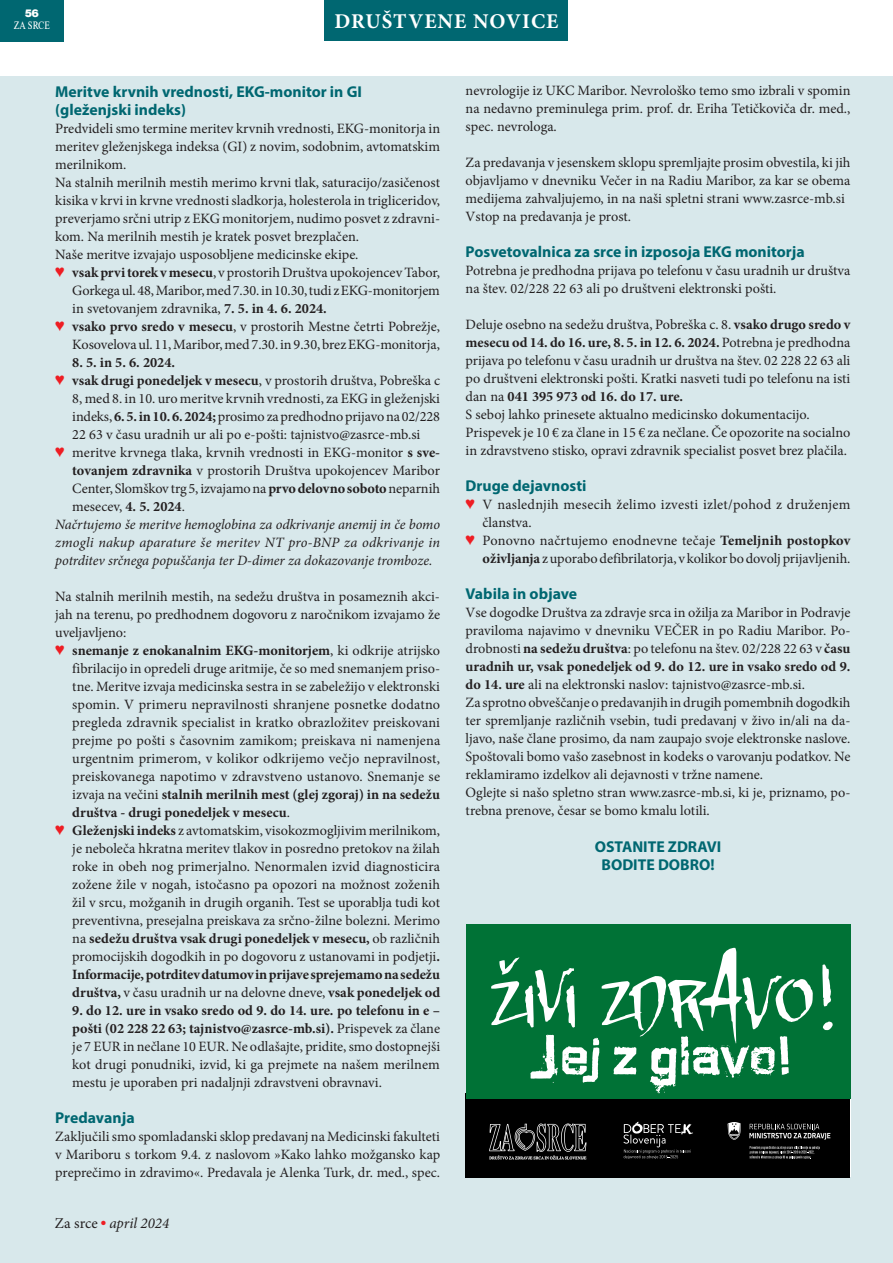
<style>
.page{position:relative;width:893px;height:1263px;background:#fff}
.page>*{position:absolute;margin:0;border:0;box-sizing:border-box;transform-origin:0 0}
.t1{font:700 21px "Minion Pro";letter-spacing:.05em;color:#fff}
.t2{font:700 15.75px/18px "Myriad Pro";color:#006771}
.t3{font:italic 15px "Minion Pro";color:#231f20}
.t4{font:15px "Minion Pro";color:#231f20}
.t5{font:14.25px/18px "Minion Pro";color:#231f20}
.t6{font:italic 14.25px "Minion Pro";color:#231f20}
.t7{font:700 14.25px "Minion Pro";color:#231f20}
.t8{font:11.25px "Nimbus Roman DOT";color:#fff;scale:.8 1}
.t9{font:11.25px "Nimbus Sans POT Blac";color:#fff}
.t10{font:6px "Dixieland Normal";color:#ee1d23}
.s1{font-weight:700}
</style>
<div class="page">
<div style="left:0;top:77px;width:893px;height:1186px;background:#d8e8eb"></div>
<div style="left:0;top:0;width:64px;height:41px;background:#006771"></div>
<div style="left:325px;top:0;width:243px;height:41px;background:#006771"></div>
<div style="left:466px;top:1093px;width:384px;height:84px;background:#000"></div>
<div style="left:466px;top:924px;width:384px;height:175px;background:#007236"></div>
<svg style="left:623px;top:1122px;width:70px;height:37px"></svg>
<svg style="left:728px;top:1122px;width:13px;height:18px"></svg>
<svg style="left:749px;top:1124px;width:81px;height:16px"></svg>
<svg style="left:750px;top:1146px;width:70px;height:13px"></svg>
<svg style="left:489px;top:1123px;width:97px;height:36px"></svg>
<svg style="left:823px;top:1021px;width:10px;height:9px"></svg>
<svg style="left:822px;top:964px;width:9px;height:42px"></svg>
<svg style="left:491px;top:947px;width:322px;height:146px"></svg>
<p class="t9" style="left:25px;top:8px;width:15px">56</p>
<p class="t8" style="left:14px;top:19px;width:47px">ZA SRCE</p>
<h1 class="t1" style="left:335px;top:7px;width:225px">DRUŠTVENE NOVICE</h1>
<p class="t2" style="left:55px;top:82px;width:308px">Meritve krvnih vrednosti, EKG-monitor in GI (gleženjski indeks)</p>
<p class="t5" style="left:55px;top:119px;width:386px">Predvideli smo termine meritev krvnih vrednosti, EKG-monitorja in meritev gleženjskega indeksa (GI) z novim, sodobnim, avtomatskim merilnikom.<br>Na stalnih merilnih mestih merimo krvni tlak, saturacijo/zasičenost kisika v krvi in krvne vrednosti sladkorja, holesterola in trigliceridov, preverjamo srčni utrip z EKG monitorjem, nudimo posvet z zdravni&shy;kom. Na merilnih mestih je kratek posvet brezplačen.<br>Naše meritve izvajajo usposobljene medicinske ekipe.</p>
<p class="t5" style="left:72px;top:263px;width:369px"><span class="s1">vsak prvi torek v mesecu</span>, v prostorih Društva upokojencev Tabor, Gorkega ul. 48, Maribor, med 7.30. in 10.30, tudi z EKG-monitorjem in svetovanjem zdravnika, <span class="s1">7. 5. in 4. 6. 2024.<br>vsako prvo sredo v mesecu</span>, v prostorih Mestne četrti Pobrežje, Kosovelova ul. 11, Maribor, med 7.30. in 9.30, brez EKG-monitorja,</p>
<p class="t7" style="left:72px;top:352px;width:104px">8. 5. in 5. 6. 2024.</p>
<p class="t5" style="left:72px;top:371px;width:369px"><span class="s1">vsak drugi ponedeljek v mesecu</span>, v prostorih društva, Pobreška c</p>
<p class="t5" style="left:72px;top:389px;width:369px">8, med 8. in 10. uro meritve krvnih vrednosti, za EKG in gleženjski</p>
<p class="t5" style="left:72px;top:407px;width:369px">indeks, <span class="s1">6. 5. in 10. 6. 2024;</span> prosimo za predhodno prijavo na 02/228</p>
<p class="t5" style="left:72px;top:425px;width:350px">22 63 v času uradnih ur ali po e-pošti: tajnistvo@zasrce-mb.si</p>
<p class="t5" style="left:72px;top:443px;width:369px">meritve krvnega tlaka, krvnih vrednosti in EKG-monitor <span class="s1">s sve-</span></p>
<p class="t5" style="left:72px;top:461px;width:369px"><span class="s1">tovanjem zdravnika</span> v prostorih Društva upokojencev Maribor</p>
<p class="t5" style="left:72px;top:479px;width:369px">Center, Slomškov trg 5, izvajamo na <span class="s1">prvo delovno soboto</span> neparnih</p>
<p class="t5" style="left:72px;top:497px;width:114px">mesecev, <span class="s1">4. 5. 2024</span>.</p>
<p class="t6" style="left:55px;top:515px;width:386px">Načrtujemo še meritve hemoglobina za odkrivanje anemij in če bomo</p>
<p class="t6" style="left:55px;top:533px;width:386px">zmogli nakup aparature še meritev NT pro-BNP za odkrivanje in</p>
<p class="t6" style="left:55px;top:551px;width:379px">potrditev srčnega popuščanja ter D-dimer za dokazovanje tromboze.</p>
<p class="t5" style="left:55px;top:587px;width:386px;text-align:justify">Na stalnih merilnih mestih, na sedežu društva in posameznih akci&shy;jah na terenu, po predhodnem dogovoru z naročnikom izvajamo že uveljavljeno:</p>
<p class="t5" style="left:72px;top:641px;width:369px"><span class="s1">snemanje z enokanalnim EKG-monitorjem</span>, ki odkrije atrijsko fibrilacijo in opredeli druge aritmije, če so med snemanjem priso&shy;tne. Meritve izvaja medicinska sestra in se zabeležijo v elektronski spomin. V primeru nepravilnosti shranjene posnetke dodatno pregleda zdravnik specialist in kratko obrazložitev preiskovani prejme po pošti s časovnim zamikom; preiskava ni namenjena urgentnim primerom, v kolikor odkrijemo večjo nepravilnost, preiskovanega napotimo v zdravstveno ustanovo. Snemanje se izvaja na večini <span class="s1">stalnih merilnih mest (glej zgoraj) in na sedežu društva - drugi ponedeljek v mesecu</span>.<br><span class="s1">Gleženjski indeks</span> z avtomatskim, visokozmogljivim merilnikom, je neboleča hkratna meritev tlakov in posredno pretokov na žilah roke in obeh nog primerjalno. Nenormalen izvid diagnosticira zožene žile v nogah, istočasno pa opozori na možnost zoženih žil v srcu, možganih in drugih organih. Test se uporablja tudi kot preventivna, presejalna preiskava za srčno-žilne bolezni. Merimo na <span class="s1">sedežu društva vsak drugi ponedeljek v mesecu,</span> ob različnih promocijskih dogodkih in po dogovoru z ustanovami in podjetji<span class="s1">.<br>Informacije, potrditev datumov in prijave sprejemamo na sedežu društva,</span> v času uradnih ur na delovne dneve, <span class="s1">vsak ponedeljek od</span></p>
<p class="t5" style="left:72px;top:1001px;width:369px;text-align:justify"><span class="s1">9. do 12. ure in vsako sredo od 9. do 14. ure. po telefonu in e – pošti (02 228 22 63; tajnistvo@zasrce-mb.si).</span> Prispevek za člane je 7 EUR in nečlane 10 EUR. Ne odlašajte, pridite, smo dostopnejši kot drugi ponudniki, izvid, ki ga prejmete na našem merilnem mestu je uporaben pri nadaljnji zdravstveni obravnavi.</p>
<p class="t2" style="left:55px;top:1108px;width:81px">Predavanja</p>
<p class="t5" style="left:55px;top:1127px;width:386px;text-align:justify">Zaključili smo spomladanski sklop predavanj na Medicinski fakulteti v Mariboru s torkom 9.4. z naslovom »Kako lahko možgansko kap preprečimo in zdravimo«. Predavala je Alenka Turk, dr. med., spec.</p>
<p class="t4" style="left:55px;top:1213px;width:44px">Za srce</p>
<p class="t10" style="left:101px;top:1220px;width:6px">l</p>
<p class="t3" style="left:109px;top:1213px;width:61px">april 2024</p>
<p class="t5" style="left:466px;top:82px;width:386px;text-align:justify">nevrologije iz UKC Maribor. Nevrološko temo smo izbrali v spomin na nedavno preminulega prim. prof. dr. Eriha Tetičkoviča dr. med., spec. nevrologa.</p>
<p class="t5" style="left:466px;top:154px;width:386px">Za predavanja v jesenskem sklopu spremljajte prosim obvestila, ki jih objavljamo v dnevniku Večer in na Radiu Maribor, za kar se obema medijema zahvaljujemo, in na naši spletni strani www.zasrce-mb.si Vstop na predavanja je prost.</p>
<p class="t2" style="left:466px;top:243px;width:341px">Posvetovalnica za srce in izposoja EKG monitorja</p>
<p class="t5" style="left:466px;top:262px;width:386px">Potrebna je predhodna prijava po telefonu v času uradnih ur društva na štev. 02/228 22 63 ali po društveni elektronski pošti.</p>
<p class="t5" style="left:466px;top:316px;width:386px">Deluje osebno na sedežu društva, Pobreška c. 8. <span class="s1">vsako drugo sredo v mesecu od 14. do 16. ure, 8. 5. in 12. 6. 2024.</span> Potrebna je predhodna prijava po telefonu v času uradnih ur društva na štev. 02 228 22 63 ali po društveni elektronski pošti. Kratki nasveti tudi po telefonu na isti dan na <span class="s1">041 395 973 od 16. do 17. ure.<br></span>S seboj lahko prinesete aktualno medicinsko dokumentacijo.<br>Prispevek je 10 € za člane in 15 € za nečlane. Če opozorite na socialno in zdravstveno stisko, opravi zdravnik specialist posvet brez plačila.</p>
<p class="t2" style="left:466px;top:477px;width:122px">Druge dejavnosti</p>
<p class="t5" style="left:483px;top:496px;width:369px">V naslednjih mesecih želimo izvesti izlet/pohod z druženjem članstva.<br>Ponovno načrtujemo enodnevne tečaje <span class="s1">Temeljnih postopkov oživljanja</span> z uporabo defibrilatorja, v kolikor bo dovolj prijavljenih.</p>
<p class="t2" style="left:466px;top:585px;width:113px">Vabila in objave</p>
<p class="t5" style="left:466px;top:604px;width:386px">Vse dogodke Društva za zdravje srca in ožilja za Maribor in Podravje praviloma najavimo v dnevniku VEČER in po Radiu Maribor. Po&shy;drobnosti <span class="s1">na sedežu društva</span>: po telefonu na štev. 02/228 22 63 v <span class="s1">času uradnih ur, vsak ponedeljek od 9. do 12. ure in vsako sredo od 9. do 14. ure</span> ali na elektronski naslov: tajnistvo@zasrce-mb.si.<br>Za sprotno obveščanje o predavanjih in drugih pomembnih dogodkih ter spremljanje različnih vsebin, tudi predavanj v živo in/ali na da&shy;ljavo, naše člane prosimo, da nam zaupajo svoje elektronske naslove.<br>Spoštovali bomo vašo zasebnost in kodeks o varovanju podatkov. Ne reklamiramo izdelkov ali dejavnosti v tržne namene.<br>Oglejte si našo spletno stran www.zasrce-mb.si, ki je, priznamo, po&shy;trebna prenove, česar se bomo kmalu lotili.</p>
<p class="t2" style="left:595px;top:837px;width:128px;text-align:center">OSTANITE ZDRAVI<br>BODITE DOBRO!</p>
</div>
